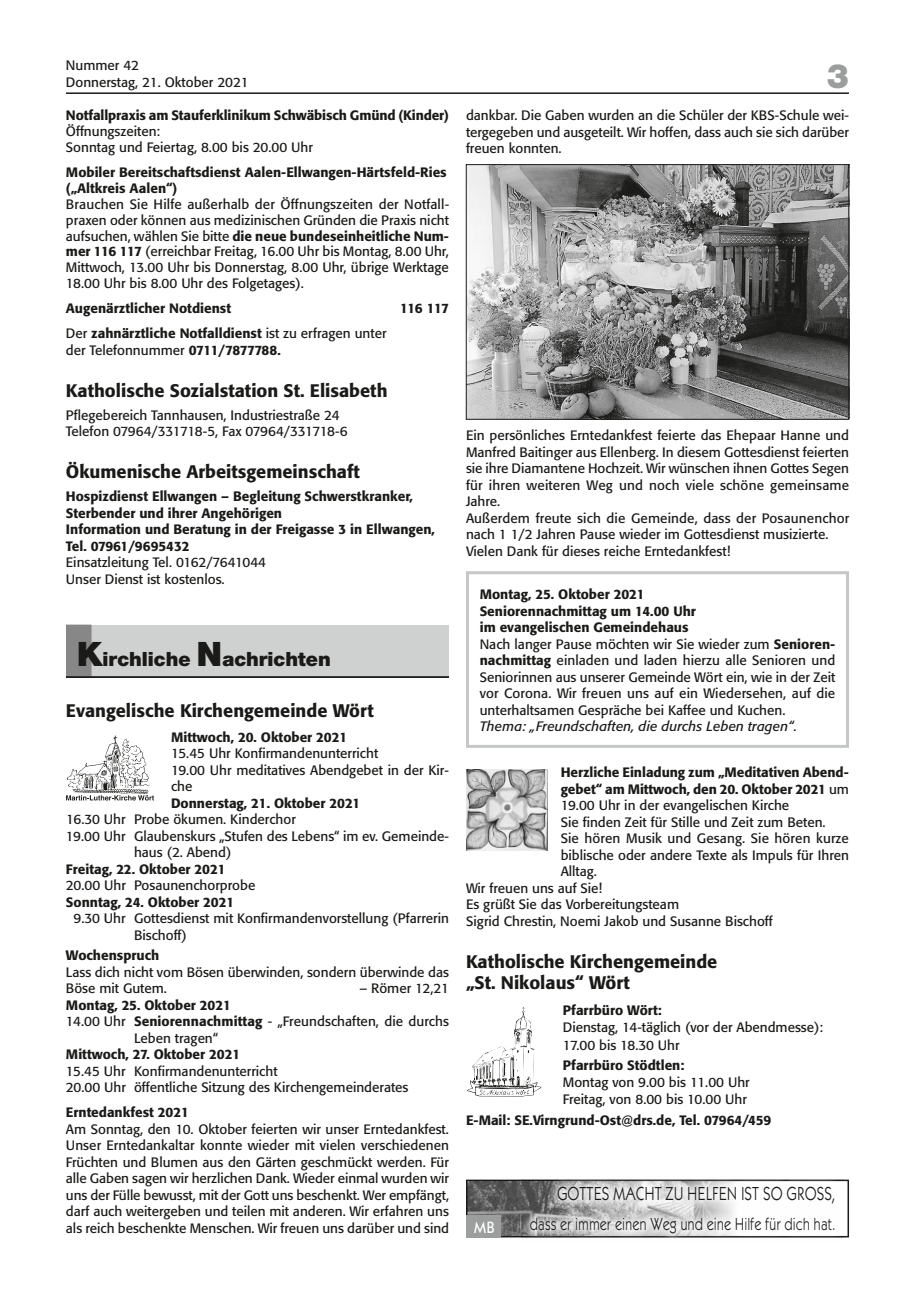
<style>
.page{position:relative;width:915px;height:1297px;background:#fff}
.page>*{position:absolute;margin:0;border:0;box-sizing:border-box;transform-origin:0 0}
.t1{font:900 36px "Nimbus Sans Novus T";color:#9c9d9d}
.t2{font:900 21px "Nimbus Sans Novus T";color:#1a1a18}
.t3{font:19.5px "Kabel Itc T";color:#1a1a18;scale:.78 1}
.t4{font:500 18px/21.1px "Formata";color:#1a1a18}
.t5{font:18px "Kabel Itc T";color:#1a1a18;scale:.78 1}
.t6{font:500 16.8px "Kabel Itc T";color:#fff;scale:.9 1}
.t7{font:13.5px/16.5px "Formata";color:#1a1a18}
.t8{font:500 13.5px/16.5px "Formata";color:#1a1a18}
.t9{font:italic 13.5px "Formata";letter-spacing:.01em;color:#1a1a18}
.s1{font-weight:500}
.s2{font-weight:400}
.s3{font-size:36.15px}
</style>
<div class="page">
<hr style="left:66px;top:92px;width:782px;height:2px;background:#1a1a18">
<div style="left:66px;top:625px;width:383px;height:51px;background:#cfd0d0"></div>
<div style="left:66px;top:625px;width:25px;height:52px;background:#868786"></div>
<hr style="left:66px;top:676px;width:383px;height:2px;background:#1a1a18">
<svg style="left:66px;top:735px;width:88px;height:65px"></svg>
<img style="left:468px;top:166px;width:378px;height:251px">
<div style="left:466px;top:164px;width:382px;height:255px;border:1px solid #1a1a18"></div>
<div style="left:466px;top:571px;width:382px;height:177px;border:3px solid #c5c6c6"></div>
<img style="left:466px;top:769px;width:81px;height:82px">
<svg style="left:478px;top:1096px;width:48px;height:1px"></svg>
<svg style="left:467px;top:1007px;width:74px;height:89px"></svg>
<svg style="left:466px;top:1179px;width:382px;height:58px;background:#6c6c6c"></svg>
<img style="left:520px;top:1179px;width:323px;height:58px">
<div style="left:466px;top:1215px;width:34px;height:22px;background:#9c9d9d"></div>
<p class="t7" style="left:66px;top:57px;width:184px">Nummer 42<br>Donnerstag, 21. Oktober 2021</p>
<p class="t8" style="left:66px;top:107px;width:384px">Notfallpraxis am Stauferklinikum Schwäbisch Gmünd (Kinder)</p>
<p class="t7" style="left:66px;top:123px;width:248px;line-height:15.9px">Öffnungszeiten:<br>Sonntag und Feiertag, 8.00 bis 20.00 Uhr</p>
<p class="t8" style="left:66px;top:164px;width:382px;line-height:15.9px">Mobiler Bereitschaftsdienst Aalen-Ellwangen-Härtsfeld-Ries („Altkreis Aalen“)</p>
<p class="t7" style="left:66px;top:196px;width:384px;line-height:15.9px;text-align:justify">Brauchen Sie Hilfe außerhalb der Öffnungszeiten der Notfall&shy;praxen oder können aus medizinischen Gründen die Praxis nicht aufsuchen, wählen Sie bitte <span class="s1">die neue bundeseinheitliche Num&shy;mer 116 117</span> (erreichbar Freitag, 16.00 Uhr bis Montag, 8.00 Uhr, Mittwoch, 13.00 Uhr bis Donnerstag, 8.00 Uhr, übrige Werktage 18.00 Uhr bis 8.00 Uhr des Folgetages).</p>
<p class="t8" style="left:66px;top:300px;width:167px">Augenärztlicher Notdienst</p>
<p class="t8" style="left:400px;top:300px;width:50px">116 117</p>
<p class="t8" style="left:66px;top:324px;width:322px"><span class="s2">Der</span> zahnärztliche Notfalldienst <span class="s2">ist zu erfragen unter der Telefonnummer</span> 0711/7877788.</p>
<h3 class="t4" style="left:66px;top:380px;width:323px">Katholische Sozialstation St. Elisabeth</h3>
<p class="t7" style="left:66px;top:406px;width:283px">Pflegebereich Tannhausen, Industriestraße 24<br>Telefon 07964/331718-5, Fax 07964/331718-6</p>
<h3 class="t4" style="left:66px;top:461px;width:295px">Ökumenische Arbeitsgemeinschaft</h3>
<p class="t8" style="left:66px;top:488px;width:370px">Hospizdienst Ellwangen – Begleitung Schwerstkranker, Sterbender und ihrer Angehörigen<br>Information und Beratung in der Freigasse 3 in Ellwangen, Tel. 07961/9695432</p>
<p class="t7" style="left:66px;top:554px;width:202px">Einsatzleitung Tel. 0162/7641044<br>Unser Dienst ist kostenlos.</p>
<h2 class="t2" style="left:77px;top:647px;width:255px"><span class="s3">K</span>irchliche <span class="s3">N</span>achrichten</h2>
<h3 class="t4" style="left:66px;top:700px;width:309px">Evangelische Kirchengemeinde Wört</h3>
<p class="t8" style="left:171px;top:728px;width:178px">Mittwoch, 20. Oktober 2021</p>
<p class="t7" style="left:171px;top:745px;width:279px">15.45 Uhr Konfirmandenunterricht<br>19.00 Uhr meditatives Abendgebet in der Kir&shy;che</p>
<p class="t8" style="left:171px;top:794px;width:191px">Donnerstag, 21. Oktober 2021</p>
<p class="t7" style="left:66px;top:811px;width:231px">16.30 Uhr Probe ökumen. Kinderchor</p>
<p class="t7" style="left:66px;top:827px;width:384px">19.00 Uhr Glaubenskurs „Stufen des Lebens“ im ev. Gemeinde-</p>
<p class="t7" style="left:134px;top:844px;width:99px">haus (2. Abend)</p>
<p class="t8" style="left:66px;top:860px;width:161px">Freitag, 22. Oktober 2021</p>
<p class="t7" style="left:66px;top:877px;width:191px">20.00 Uhr Posaunenchorprobe</p>
<p class="t8" style="left:66px;top:893px;width:170px">Sonntag, 24. Oktober 2021</p>
<p class="t7" style="left:134px;top:910px;width:316px;text-indent:-61px">9.30 Uhr Gottesdienst mit Konfirmandenvorstellung (Pfarrerin<br>Bischoff)</p>
<p class="t8" style="left:66px;top:947px;width:95px">Wochenspruch</p>
<p class="t7" style="left:66px;top:964px;width:384px">Lass dich nicht vom Bösen überwinden, sondern überwinde das<br>Böse mit Gutem.</p>
<p class="t7" style="left:359px;top:980px;width:91px">– Römer 12,21</p>
<p class="t8" style="left:66px;top:997px;width:166px">Montag, 25. Oktober 2021</p>
<p class="t7" style="left:66px;top:1013px;width:384px">14.00 Uhr <span class="s1">Seniorennachmittag</span> - „Freundschaften, die durchs</p>
<p class="t7" style="left:134px;top:1030px;width:86px">Leben tragen“</p>
<p class="t8" style="left:66px;top:1046px;width:176px">Mittwoch, 27. Oktober 2021</p>
<p class="t7" style="left:66px;top:1063px;width:344px">15.45 Uhr Konfirmandenunterricht<br>20.00 Uhr öffentliche Sitzung des Kirchengemeinderates</p>
<p class="t8" style="left:66px;top:1104px;width:124px">Erntedankfest 2021</p>
<p class="t7" style="left:66px;top:1121px;width:384px;text-align:justify">Am Sonntag, den 10. Oktober feierten wir unser Erntedankfest.<br>Unser Erntedankaltar konnte wieder mit vielen verschiedenen Früchten und Blumen aus den Gärten geschmückt werden. Für alle Gaben sagen wir herzlichen Dank. Wieder einmal wurden wir uns der Fülle bewusst, mit der Gott uns beschenkt. Wer empfängt, darf auch weitergeben und teilen mit anderen. Wir erfahren uns als reich beschenkte Menschen. Wir freuen uns darüber und sind</p>
<h1 class="t1" style="left:826px;top:55px;width:24px">3</h1>
<p class="t7" style="left:466px;top:107px;width:384px;text-align:justify">dankbar. Die Gaben wurden an die Schüler der KBS-Schule wei&shy;tergegeben und ausgeteilt. Wir hoffen, dass auch sie sich darüber freuen konnten.</p>
<p class="t7" style="left:466px;top:427px;width:384px">Ein persönliches Erntedankfest feierte das Ehepaar Hanne und Manfred Baitinger aus Ellenberg. In diesem Gottesdienst feierten sie ihre Diamantene Hochzeit. Wir wünschen ihnen Gottes Segen für ihren weiteren Weg und noch viele schöne gemeinsame Jahre.<br>Außerdem freute sich die Gemeinde, dass der Posaunenchor nach 1 1/2 Jahren Pause wieder im Gottesdienst musizierte.<br>Vielen Dank für dieses reiche Erntedankfest!</p>
<p class="t7" style="left:479px;top:586px;width:357px"><span class="s1">Montag, 25. Oktober 2021<br>Seniorennachmittag um 14.00 Uhr<br>im evangelischen Gemeindehaus<br></span>Nach langer Pause möchten wir Sie wieder zum <span class="s1">Senioren&shy;nachmittag</span> einladen und laden hierzu alle Senioren und Seniorinnen aus unserer Gemeinde Wört ein, wie in der Zeit vor Corona. Wir freuen uns auf ein Wiedersehen, auf die unterhaltsamen Gespräche bei Kaffee und Kuchen.</p>
<p class="t9" style="left:479px;top:718px;width:319px">Thema: „Freundschaften, die durchs Leben tragen“.</p>
<p class="t8" style="left:560px;top:764px;width:289px">Herzliche Einladung zum „Meditativen Abend-</p>
<p class="t8" style="left:560px;top:780px;width:290px">gebet“ am Mittwoch, den 20. Oktober 2021 <span class="s2">um</span></p>
<p class="t7" style="left:560px;top:797px;width:230px">19.00 Uhr in der evangelischen Kirche</p>
<p class="t7" style="left:560px;top:813px;width:266px">Sie finden Zeit für Stille und Zeit zum Beten.</p>
<p class="t7" style="left:560px;top:830px;width:290px">Sie hören Musik und Gesang. Sie hören kurze</p>
<p class="t7" style="left:560px;top:846px;width:290px">biblische oder andere Texte als Impuls für Ihren</p>
<p class="t7" style="left:560px;top:863px;width:38px">Alltag.</p>
<p class="t7" style="left:466px;top:879px;width:138px">Wir freuen uns auf Sie!</p>
<p class="t7" style="left:466px;top:896px;width:214px">Es grüßt Sie das Vorbereitungsteam</p>
<p class="t7" style="left:466px;top:912px;width:308px">Sigrid Chrestin, Noemi Jakob und Susanne Bischoff</p>
<h3 class="t4" style="left:466px;top:951px;width:253px">Katholische Kirchengemeinde „St. Nikolaus“ Wört</h3>
<p class="t8" style="left:562px;top:1002px;width:101px">Pfarrbüro Wört:</p>
<p class="t7" style="left:562px;top:1019px;width:262px;line-height:17.2px">Dienstag, 14-täglich (vor der Abendmesse):<br>17.00 bis 18.30 Uhr</p>
<p class="t8" style="left:562px;top:1057px;width:123px">Pfarrbüro Stödtlen:</p>
<p class="t7" style="left:562px;top:1074px;width:188px">Montag von 9.00 bis 11.00 Uhr<br>Freitag, von 8.00 bis 10.00 Uhr</p>
<p class="t8" style="left:466px;top:1111px;width:307px">E-Mail: SE.Virngrund-Ost@drs.de, Tel. 07964/459</p>
<h3 class="t3" style="left:557px;top:1182px;width:358px">GOTTES MACHT ZU HELFEN IST SO GROSS,</h3>
<p class="t6" style="left:474px;top:1217px;width:25px">MB</p>
<h3 class="t5" style="left:529px;top:1213px;width:393px">dass er immer einen Weg und eine Hilfe für dich hat.</h3>
</div>
